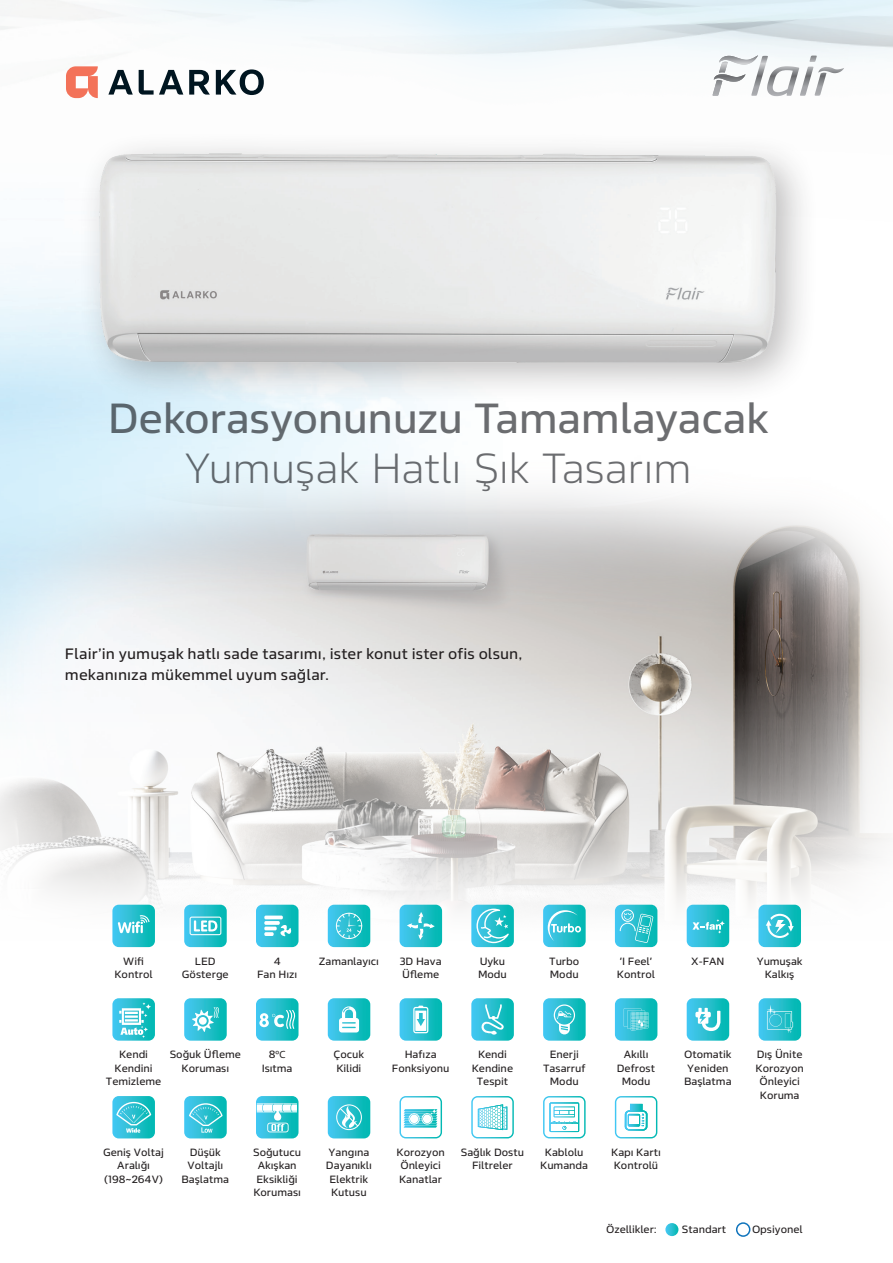
<style>
.page{position:relative;width:893px;height:1263px;background:#fff}
.page>*{position:absolute;margin:0;border:0;box-sizing:border-box;transform-origin:0 0}
.t1{font:42px "Sans Beam Body";letter-spacing:-.01em;color:#6c6d70}
.t2{font:300 42px "Sans Beam Body";letter-spacing:-.015em;color:#6c6d70}
.t3{font:15px/21px "Sans Beam Body";letter-spacing:.005em;color:#231f20}
.t4{font:10.5px/13.5px "Sans Beam Body";letter-spacing:-.005em;color:#231f20;text-align:center}
.s1{font-family:"Myriad Pro"}
</style>
<div class="page">
<img style="left:0;top:329px;width:802px;height:908px">
<img style="left:0;top:449px;width:893px;height:182px">
<svg style="left:712px;top:55px;width:132px;height:41px"></svg>
<svg style="left:0;top:631px;width:893px;height:377px"></svg>
<div style="left:737px;top:1223px;width:13px;height:13px;background:#fff;border-radius:50%"></div>
<div style="left:736px;top:1222px;width:14px;height:15px;border:2px solid #1074bc;border-radius:50%"></div>
<svg style="left:665px;top:1223px;width:13px;height:13px"></svg>
<svg style="left:471px;top:1096px;width:43px;height:42px"></svg>
<svg style="left:543px;top:1096px;width:43px;height:42px"></svg>
<svg style="left:615px;top:1096px;width:42px;height:42px"></svg>
<svg style="left:112px;top:905px;width:43px;height:42px;background:#41c7d5"></svg>
<svg style="left:184px;top:905px;width:43px;height:42px;background:#48c9d7"></svg>
<svg style="left:256px;top:905px;width:42px;height:42px;background:#3bc5d4"></svg>
<svg style="left:264px;top:921px;width:16px;height:4px"></svg>
<svg style="left:264px;top:915px;width:19px;height:4px"></svg>
<svg style="left:328px;top:905px;width:42px;height:42px;background:#37c4d3"></svg>
<svg style="left:400px;top:905px;width:42px;height:42px;background:#36c4d3"></svg>
<svg style="left:471px;top:905px;width:43px;height:42px;background:#47c9d7"></svg>
<svg style="left:543px;top:905px;width:43px;height:42px;background:#42c7d5"></svg>
<svg style="left:615px;top:905px;width:42px;height:42px;background:#3ec6d5"></svg>
<svg style="left:687px;top:905px;width:42px;height:42px;background:#36c4d3"></svg>
<svg style="left:615px;top:998px;width:42px;height:43px;background:#3cc5d5"></svg>
<svg style="left:687px;top:998px;width:42px;height:43px;background:#4acad8"></svg>
<svg style="left:758px;top:905px;width:43px;height:42px;background:#43c7d6"></svg>
<svg style="left:112px;top:1096px;width:43px;height:42px;background:#41c7d5"></svg>
<svg style="left:184px;top:1096px;width:43px;height:42px;background:#3ec6d5"></svg>
<svg style="left:256px;top:1096px;width:42px;height:42px;background:#60d0dc"></svg>
<svg style="left:328px;top:1096px;width:42px;height:42px;background:#41c7d6"></svg>
<svg style="left:759px;top:998px;width:42px;height:43px;background:#36c4d3"></svg>
<svg style="left:399px;top:1096px;width:43px;height:42px"></svg>
<svg style="left:184px;top:998px;width:43px;height:43px;background:#42c7d6"></svg>
<div style="left:199px;top:1017px;width:8px;height:8px;background:#fff;border-radius:50%"></div>
<svg style="left:256px;top:998px;width:42px;height:43px;background:#46c8d7"></svg>
<svg style="left:328px;top:998px;width:42px;height:43px"></svg>
<svg style="left:400px;top:998px;width:42px;height:43px;background:#4bcad8"></svg>
<svg style="left:471px;top:998px;width:43px;height:43px;background:#42c7d6"></svg>
<svg style="left:543px;top:998px;width:43px;height:43px;background:#43c8d6"></svg>
<svg style="left:112px;top:998px;width:43px;height:43px;background:#5acedb"></svg>
<img style="left:69px;top:96px;width:738px;height:351px">
<svg style="left:108px;top:70px;width:25px;height:25px"></svg>
<svg style="left:139px;top:70px;width:44px;height:25px"></svg>
<svg style="left:189px;top:70px;width:21px;height:25px"></svg>
<svg style="left:216px;top:69px;width:48px;height:26px"></svg>
<svg style="left:66px;top:66px;width:32px;height:32px"></svg>
<h1 class="t1" style="left:108px;top:389px;width:663px">Dekorasyonunuzu Tamamlayacak</h1>
<h1 class="t2" style="left:185px;top:440px;width:509px">Yumuşak Hatlı Şık Tasarım</h1>
<p class="t3" style="left:65px;top:642px;width:459px">Flair’in yumuşak hatlı sade tasarımı, ister konut ister ofis olsun, mekanınıza mükemmel uyum sağlar.</p>
<p class="t4" style="left:114px;top:953px;width:40px">Wifi<br>Kontrol</p>
<p class="t4" style="left:182px;top:953px;width:48px">LED<br>Gösterge</p>
<p class="t4" style="left:257px;top:953px;width:41px">4<br>Fan Hızı</p>
<p class="t4" style="left:319px;top:953px;width:62px">Zamanlayıcı</p>
<p class="t4" style="left:400px;top:953px;width:43px;text-align:left">3D Hava<br>Üfleme</p>
<p class="t4" style="left:478px;top:953px;width:30px;text-align:left">Uyku<br>Modu</p>
<p class="t4" style="left:549px;top:953px;width:32px;text-align:left">Turbo<br>Modu</p>
<p class="t4" style="left:617px;top:953px;width:40px;text-align:left">'I Feel'<br>Kontrol</p>
<p class="t4" style="left:691px;top:953px;width:35px">X-FAN</p>
<p class="t4" style="left:757px;top:953px;width:47px">Yumuşak<br>Kalkış</p>
<p class="t4" style="left:106px;top:1047px;width:57px">Kendi<br>Kendini<br>Temizleme</p>
<p class="t4" style="left:170px;top:1047px;width:73px">Soğuk Üfleme<br>Koruması</p>
<p class="t4" style="left:262px;top:1046px;width:32px;line-height:14.2px">8<span class="s1">ºC<br></span>Isıtma</p>
<p class="t4" style="left:334px;top:1047px;width:32px;text-align:left">Çocuk<br>Kilidi</p>
<p class="t4" style="left:392px;top:1047px;width:59px">Hafıza<br>Fonksiyonu</p>
<p class="t4" style="left:472px;top:1047px;width:43px">Kendi<br>Kendine<br>Tespit</p>
<p class="t4" style="left:543px;top:1047px;width:44px">Enerji<br>Tasarruf<br>Modu</p>
<p class="t4" style="left:617px;top:1047px;width:40px">Akıllı<br>Defrost<br>Modu</p>
<p class="t4" style="left:684px;top:1047px;width:49px">Otomatik<br>Yeniden<br>Başlatma</p>
<p class="t4" style="left:103px;top:1145px;width:63px">Geniş Voltaj<br>Aralığı (198~264V)</p>
<p class="t4" style="left:182px;top:1145px;width:49px">Düşük<br>Voltajlı<br>Başlatma</p>
<p class="t4" style="left:253px;top:1145px;width:50px">Soğutucu<br>Akışkan<br>Eksikliği<br>Koruması</p>
<p class="t4" style="left:326px;top:1145px;width:47px">Yangına<br>Dayanıklı<br>Elektrik<br>Kutusu</p>
<p class="t4" style="left:396px;top:1145px;width:50px;text-align:left">Korozyon<br>Önleyici<br>Kanatlar</p>
<p class="t4" style="left:461px;top:1145px;width:65px">Sağlık Dostu<br>Filtreler</p>
<p class="t4" style="left:540px;top:1145px;width:49px">Kablolu<br>Kumanda</p>
<p class="t4" style="left:611px;top:1145px;width:51px;text-align:left">Kapı Kartı<br>Kontrolü</p>
<p class="t4" style="left:756px;top:1047px;width:50px">Dış Ünite<br>Korozyon<br>Önleyici<br>Koruma</p>
<p class="t4" style="left:606px;top:1222px;width:52px">Özellikler:</p>
<p class="t4" style="left:682px;top:1222px;width:46px">Standart</p>
<p class="t4" style="left:752px;top:1222px;width:52px">Opsiyonel</p>
</div>
